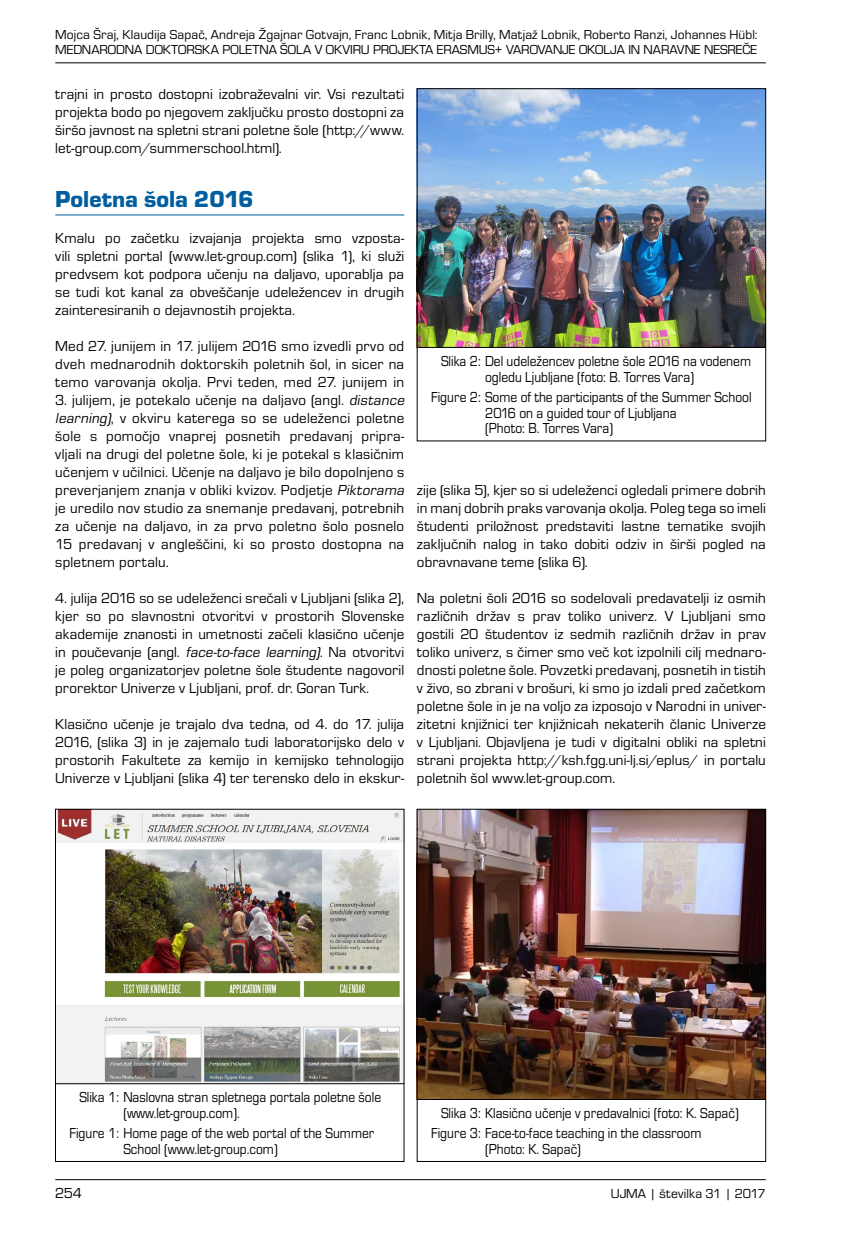
<style>
.page{position:relative;width:851px;height:1234px;background:#fff}
.page>*{position:absolute;margin:0;border:0;box-sizing:border-box;transform-origin:0 0}
.NASLOV_1{font:24px "Eurostile TEE Blac";color:#005e9e}
.BODY{font:15px/18px "Eurostile TEE";letter-spacing:.015em;color:#000;text-align:justify}
.PODPIS_slika{font:15px/15.8px "Eurostile TEE";color:#000;scale:.9 1}
.PASICA{font:13.5px/15px "Eurostile TEE";letter-spacing:.005em;color:#000}
.s1{font-style:italic}
</style>
<div class="page">
<hr style="left:55px;top:1178px;width:710px;height:1px;background:#000">
<hr style="left:55px;top:62px;width:710px;height:1px;background:#000">
<img style="left:57px;top:810px;width:345px;height:273px">
<img style="left:419px;top:810px;width:344px;height:288px">
<img style="left:419px;top:90px;width:344px;height:257px">
<hr style="left:55px;top:214px;width:349px;height:1px;background:#005e9e">
<div style="left:417px;top:88px;width:348px;height:353px;border:1px solid #000"></div>
<div style="left:417px;top:808px;width:348px;height:353px;border:1px solid #000"></div>
<hr style="left:55px;top:1083px;width:349px;height:1px;background:#000">
<hr style="left:417px;top:347px;width:348px;height:1px;background:#000">
<hr style="left:417px;top:1098px;width:348px;height:1px;background:#000">
<p class="PASICA" style="left:55px;top:27px;width:703px">Mojca Šraj, Klaudija Sapač, Andreja Žgajnar Gotvajn, Franc Lobnik, Mitja Brilly, Matjaž Lobnik, Roberto Ranzi, Johannes Hübl:<br>MEDNARODNA DOKTORSKA POLETNA ŠOLA V OKVIRU PROJEKTA ERASMUS+ VAROVANJE OKOLJA IN NARAVNE NESREČE</p>
<p class="BODY" style="left:55px;top:85px;width:350px">trajni in prosto dostopni izobraževalni vir. Vsi rezultati projekta bodo po njegovem zaključku prosto dostopni za širšo javnost na spletni strani poletne šole (http://www. let-group.com/summerschool.html).</p>
<p class="NASLOV_1" style="left:55px;top:186px;width:200px">Poletna šola 2016</p>
<p class="BODY" style="left:55px;top:229px;width:350px">Kmalu po začetku izvajanja projekta smo vzposta&shy;vili spletni portal (www.let-group.com) (slika 1), ki služi predvsem kot podpora učenju na daljavo, uporablja pa se tudi kot kanal za obveščanje udeležencev in drugih zainteresiranih o dejavnostih projekta.</p>
<p class="BODY" style="left:55px;top:337px;width:350px">Med 27. junijem in 17. julijem 2016 smo izvedli prvo od dveh mednarodnih doktorskih poletnih šol, in sicer na temo varovanja okolja. Prvi teden, med 27. junijem in</p>
<p class="BODY" style="left:55px;top:391px;width:353px;text-align:left">3. julijem, je potekalo učenje na daljavo (angl. <span class="s1">distance learning)</span>, v okviru katerega so se udeleženci poletne šole s pomočjo vnaprej posnetih predavanj pripra&shy;vljali na drugi del poletne šole, ki je potekal s klasičnim učenjem v učilnici. Učenje na daljavo je bilo dopolnjeno s preverjanjem znanja v obliki kvizov. Podjetje <span class="s1">Piktorama </span>je uredilo nov studio za snemanje predavanj, potrebnih za učenje na daljavo, in za prvo poletno šolo posnelo 15 predavanj v angleščini, ki so prosto dostopna na spletnem portalu.</p>
<p class="BODY" style="left:55px;top:589px;width:350px">4. julija 2016 so se udeleženci srečali v Ljubljani (slika 2), kjer so po slavnostni otvoritvi v prostorih Slovenske akademije znanosti in umetnosti začeli klasično učenje in poučevanje (angl. <span class="s1">face-to-face learning).</span> Na otvoritvi je poleg organizatorjev poletne šole študente nagovoril prorektor Univerze v Ljubljani, prof. dr. Goran Turk.</p>
<p class="BODY" style="left:55px;top:715px;width:350px">Klasično učenje je trajalo dva tedna, od 4. do 17. julija 2016, (slika 3) in je zajemalo tudi laboratorijsko delo v prostorih Fakultete za kemijo in kemijsko tehnologijo Univerze v Ljubljani (slika 4) ter terensko delo in ekskur-</p>
<p class="PODPIS_slika" style="left:485px;top:353px;width:297px;text-indent:-44px">Slika 2: Del udeležencev poletne šole 2016 na vodenem ogledu Ljubljane (foto: B. Torres Vara)</p>
<p class="PODPIS_slika" style="left:485px;top:389px;width:298px;text-indent:-54px">Figure 2: Some of the participants of the Summer School<br>2016 on a guided tour of Ljubljana<br>(Photo: B. Torres Vara)</p>
<p class="BODY" style="left:417px;top:481px;width:350px">zije (slika 5), kjer so si udeleženci ogledali primere dobrih in manj dobrih praks varovanja okolja. Poleg tega so imeli študenti priložnost predstaviti lastne tematike svojih zaključnih nalog in tako dobiti odziv in širši pogled na obravnavane teme (slika 6).</p>
<p class="BODY" style="left:417px;top:589px;width:350px">Na poletni šoli 2016 so sodelovali predavatelji iz osmih različnih držav s prav toliko univerz. V Ljubljani smo gostili 20 študentov iz sedmih različnih držav in prav toliko univerz, s čimer smo več kot izpolnili cilj mednaro&shy;dnosti poletne šole. Povzetki predavanj, posnetih in tistih v živo, so zbrani v brošuri, ki smo jo izdali pred začetkom poletne šole in je na voljo za izposojo v Narodni in univer&shy;zitetni knjižnici ter knjižnicah nekaterih članic Univerze v Ljubljani. Objavljena je tudi v digitalni obliki na spletni strani projekta http://ksh.fgg.uni-lj.si/eplus/ in portalu poletnih šol www.let-group.com.</p>
<p class="PODPIS_slika" style="left:123px;top:1089px;width:288px;text-indent:-44px">Slika 1: Naslovna stran spletnega portala poletne šole (www.let-group.com).</p>
<p class="PODPIS_slika" style="left:123px;top:1125px;width:280px;text-indent:-54px">Figure 1: Home page of the web portal of the Summer<br>School (www.let-group.com)</p>
<p class="PODPIS_slika" style="left:441px;top:1105px;width:332px">Slika 3: Klasično učenje v predavalnici (foto: K. Sapač)</p>
<p class="PODPIS_slika" style="left:485px;top:1125px;width:242px;text-indent:-54px">Figure 3: Face-to-face teaching in the classroom (Photo: K. Sapač)</p>
<p class="BODY" style="left:55px;top:1183px;width:28px">254</p>
<p class="PASICA" style="left:611px;top:1185px;width:156px">UJMA | številka 31 | 2017</p>
</div>
